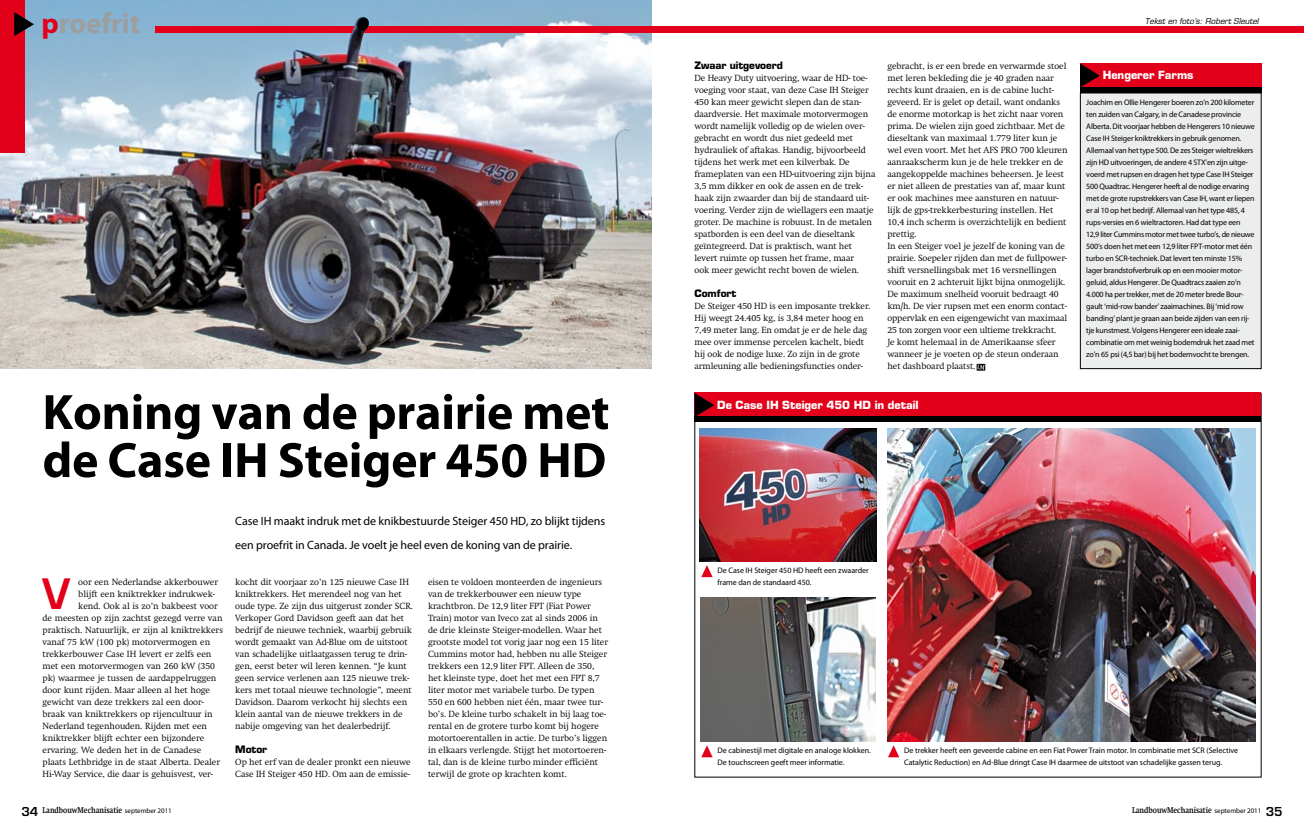
<style>
.page{position:relative;width:1304px;height:837px;background:#fff}
.page>*{position:absolute;margin:0;border:0;box-sizing:border-box;transform-origin:0 0}
.t1{font:700 50px/48px "Myriad Pro";letter-spacing:-.005em;color:#000}
.t2{font:600 40.8px "Eurostile LT Std";color:#e2001a}
.t3{font:700 29px "Myriad Pro";letter-spacing:-.005em;color:#9c9e9f}
.t4{font:12px/24px "Myriad Pro";letter-spacing:-.005em;color:#000}
.t5{font:700 11px "Eurostile LT Std";letter-spacing:-.005em;color:#fff}
.t6{font:700 10px "Eurostile LT Std";letter-spacing:-.005em;color:#000}
.t7{font:300 8.8px/12px "Swift";letter-spacing:-.005em;color:#000}
.t8{font:700 8.4px "Swift";letter-spacing:-.005em;color:#000;scale:.83 1}
.t9{font:8px/12px "Myriad Pro";letter-spacing:-.02em;color:#000}
.t10{font:italic 8px "Eurostile LT Std";color:#000}
.s1{color:#e2001a}
.s2{font-family:"Eurostile LT Std";font-weight:600;font-size:12px}
.s3{font-family:"Myriad Pro";font-weight:400;font-size:7px}
</style>
<div class="page">
<img style="left:0;top:0;width:652px;height:369px">
<div style="left:0;top:0;width:24px;height:153px;background:#e2001a"></div>
<div style="left:156px;top:27px;width:496px;height:6px;background:#e2001a"></div>
<svg style="left:14px;top:12px;width:20px;height:24px"></svg>
<div style="left:652px;top:27px;width:652px;height:6px;background:#e2001a"></div>
<img style="left:699px;top:428px;width:178px;height:133px">
<img style="left:887px;top:428px;width:369px;height:313px">
<svg style="left:888px;top:745px;width:11px;height:12px"></svg>
<svg style="left:701px;top:745px;width:12px;height:12px"></svg>
<svg style="left:701px;top:565px;width:12px;height:12px"></svg>
<img style="left:700px;top:597px;width:176px;height:144px">
<svg style="left:977px;top:364px;width:8px;height:5px"></svg>
<div style="left:1080px;top:87px;width:181px;height:6px;background:#000"></div>
<div style="left:1080px;top:63px;width:181px;height:24px;background:#e2001a"></div>
<svg style="left:1080px;top:63px;width:20px;height:24px"></svg>
<div style="left:1080px;top:93px;width:181px;height:275px;background:#eceded"></div>
<div style="left:1080px;top:93px;width:181px;height:276px;border:1px solid #000"></div>
<div style="left:694px;top:393px;width:567px;height:24px;background:#e2001a"></div>
<div style="left:694px;top:416px;width:567px;height:6px;background:#000"></div>
<svg style="left:694px;top:393px;width:20px;height:23px"></svg>
<img style="left:349px;top:17px;width:21px;height:33px">
<h3 class="t3" style="left:42px;top:4px;width:100px"><span class="s1">p</span>roefrit</h3>
<h1 class="t1" style="left:43px;top:386px;width:568px">Koning van de prairie met de Case IH Steiger 450 HD</h1>
<h3 class="t4" style="left:235px;top:508px;width:371px">Case IH maakt indruk met de knikbestuurde Steiger 450 HD, zo blijkt tijdens een proefrit in Canada. Je voelt je heel even de koning van de prairie.</h3>
<h2 class="t2" style="left:43px;top:568px;width:29px">V</h2>
<p class="t7" style="left:78px;top:576px;width:141px">oor een Nederlandse akkerbouwer</p>
<p class="t7" style="left:428px;top:576px;width:182px">eisen te voldoen monteerden de ingenieurs van de trekkerbouwer een nieuw type krachtbron. De 12,9 liter FPT (Fiat Power Train) motor van Iveco zat al sinds 2006 in de drie kleinste Steiger-modellen. Waar het grootste model tot vorig jaar nog een 15 liter Cummins motor had, hebben nu alle Steiger trekkers een 12,9 liter FPT. Alleen de 350, het kleinste type, doet het met een FPT 8,7 liter motor met variabele turbo. De typen 550 en 600 hebben niet één, maar twee tur&shy;bo’s. De kleine turbo schakelt in bij laag toe&shy;rental en de grotere turbo komt bij hogere motortoerentallen in actie. De turbo’s liggen in elkaars verlengde. Stijgt het motortoeren&shy;tal, dan is de kleine turbo minder efficiënt terwijl de grote op krachten komt.</p>
<p class="t7" style="left:235px;top:576px;width:179px">kocht dit voorjaar zo’n 125 nieuwe Case IH kniktrekkers. Het merendeel nog van het oude type. Ze zijn dus uitgerust zonder SCR.<br>Verkoper Gord Davidson geeft aan dat het bedrijf de nieuwe techniek, waarbij gebruik wordt gemaakt van Ad-Blue om de uitstoot van schadelijke uitlaatgassen terug te drin&shy;gen, eerst beter wil leren kennen. “Je kunt geen service verlenen aan 125 nieuwe trek&shy;kers met totaal nieuwe technologie”, meent Davidson. Daarom verkocht hij slechts een klein aantal van de nieuwe trekkers in de nabije omgeving van het dealerbedrijf.</p>
<p class="t6" style="left:235px;top:743px;width:34px">Motor</p>
<p class="t7" style="left:235px;top:756px;width:177px">Op het erf van de dealer pronkt een nieuwe<br>Case IH Steiger 450 HD. Om aan de emissie-</p>
<p class="t7" style="left:78px;top:588px;width:138px">blijft een kniktrekker indrukwek-</p>
<p class="t7" style="left:78px;top:600px;width:141px">kend. Ook al is zo’n bakbeest voor</p>
<p class="t7" style="left:43px;top:612px;width:181px">de meesten op zijn zachtst gezegd verre van</p>
<p class="t7" style="left:43px;top:624px;width:182px">praktisch. Natuurlijk, er zijn al kniktrekkers</p>
<p class="t7" style="left:43px;top:636px;width:169px">vanaf 75 kW (100 pk) motorvermogen en</p>
<p class="t7" style="left:43px;top:648px;width:170px">trekkerbouwer Case IH levert er zelfs een</p>
<p class="t7" style="left:43px;top:660px;width:174px">met een motorvermogen van 260 kW (350</p>
<p class="t7" style="left:43px;top:672px;width:175px">pk) waarmee je tussen de aardappelruggen</p>
<p class="t7" style="left:43px;top:684px;width:169px">door kunt rijden. Maar alleen al het hoge</p>
<p class="t7" style="left:43px;top:696px;width:163px">gewicht van deze trekkers zal een door-</p>
<p class="t7" style="left:43px;top:708px;width:172px">braak van kniktrekkers op rijencultuur in</p>
<p class="t7" style="left:43px;top:720px;width:166px">Nederland tegenhouden. Rijden met een</p>
<p class="t7" style="left:43px;top:732px;width:163px">kniktrekker blijft echter een bijzondere</p>
<p class="t7" style="left:43px;top:744px;width:160px">ervaring. We deden het in de Canadese</p>
<p class="t7" style="left:43px;top:756px;width:179px">plaats Lethbridge in de staat Alberta. Dealer</p>
<p class="t7" style="left:43px;top:768px;width:172px">Hi-Way Service, die daar is gehuisvest, ver-</p>
<p class="t8" style="left:21px;top:805px;width:183px"><span class="s2">34</span> LandbouwMechanisatie <span class="s3">september 2011</span></p>
<p class="t6" style="left:694px;top:59px;width:90px">Zwaar uitgevoerd</p>
<p class="t7" style="left:694px;top:72px;width:182px">De Heavy Duty uitvoering, waar de HD- toe&shy;voeging voor staat, van deze Case IH Steiger 450 kan meer gewicht slepen dan de stan&shy;daardversie. Het maximale motorvermogen wordt namelijk volledig op de wielen over&shy;gebracht en wordt dus niet gedeeld met hydrauliek of aftakas. Handig, bijvoorbeeld tijdens het werk met een kilverbak. De frameplaten van een HD-uitvoering zijn bijna 3,5 mm dikker en ook de assen en de trek&shy;haak zijn zwaarder dan bij de standaard uit&shy;voering. Verder zijn de wiellagers een maatje groter. De machine is robuust. In de metalen spatborden is een deel van de dieseltank geïntegreerd. Dat is praktisch, want het levert ruimte op tussen het frame, maar<br>ook meer gewicht recht boven de wielen.</p>
<p class="t6" style="left:694px;top:287px;width:43px">Comfort</p>
<p class="t7" style="left:694px;top:300px;width:177px">De Steiger 450 HD is een imposante trekker.<br>Hij weegt 24.405 kg, is 3,84 meter hoog en 7,49 meter lang. En omdat je er de hele dag mee over immense percelen kachelt, biedt hij ook de nodige luxe. Zo zijn in de grote armleuning alle bedieningsfuncties onder-</p>
<p class="t7" style="left:887px;top:60px;width:182px">gebracht, is er een brede en verwarmde stoel met leren bekleding die je 40 graden naar rechts kunt draaien, en is de cabine lucht&shy;geveerd. Er is gelet op detail, want ondanks de enorme motorkap is het zicht naar voren prima. De wielen zijn goed zichtbaar. Met de dieseltank van maximaal 1.779 liter kun je wel even voort. Met het AFS PRO 700 kleuren aanraakscherm kun je de hele trekker en de aangekoppelde machines beheersen. Je leest er niet alleen de prestaties van af, maar kunt er ook machines mee aansturen en natuur&shy;lijk de gps-trekkerbesturing instellen. Het 10,4 inch scherm is overzichtelijk en bedient prettig.<br>In een Steiger voel je jezelf de koning van de prairie. Soepeler rijden dan met de fullpower&shy;shift versnellingsbak met 16 versnellingen vooruit en 2 achteruit lijkt bijna onmogelijk.<br>De maximum snelheid vooruit bedraagt 40 km/h. De vier rupsen met een enorm contact&shy;oppervlak en een eigengewicht van maximaal 25 ton zorgen voor een ultieme trekkracht.<br>Je komt helemaal in de Amerikaanse sfeer wanneer je je voeten op de steun onderaan het dashboard plaatst.</p>
<p class="t5" style="left:717px;top:398px;width:203px">De Case IH Steiger 450 HD in detail</p>
<p class="t10" style="left:1145px;top:17px;width:115px">Tekst en foto’s: Robert Sleutel</p>
<p class="t5" style="left:1103px;top:69px;width:92px">Hengerer Farms</p>
<p class="t9" style="left:1086px;top:96px;width:170px">Joachim en Ollie Hengerer boeren zo’n 200 kilometer ten zuiden van Calgary, in de Canadese provincie Alberta. Dit voorjaar hebben de Hengerers 10 nieuwe Case IH Steiger kniktrekkers in gebruik genomen.<br>Allemaal van het type 500. De zes Steiger wieltrekkers zijn HD uitvoeringen, de andere 4 STX’en zijn uitge&shy;voerd met rupsen en dragen het type Case IH Steiger 500 Quadtrac. Hengerer heeft al de nodige ervaring met de grote rupstrekkers van Case IH, want er liepen er al 10 op het bedrijf. Allemaal van het type 485, 4 rups-versies en 6 wieltractoren. Had dat type een 12,9 liter Cummins motor met twee turbo’s, de nieuwe 500’s doen het met een 12,9 liter FPT-motor met één turbo en SCR-techniek. Dat levert ten minste 15% lager brandstofverbruik op en een mooier motor&shy;geluid, aldus Hengerer. De Quadtracs zaaien zo’n 4.000 ha per trekker, met de 20 meter brede Bour&shy;gault ‘mid-row bander’ zaaimachines. Bij ‘mid row banding’ plant je graan aan beide zijden van een rij&shy;tje kunstmest. Volgens Hengerer een ideale zaai&shy;combinatie om met weinig bodemdruk het zaad met zo’n 65 psi (4,5 bar) bij het bodemvocht te brengen.</p>
<p class="t9" style="left:718px;top:564px;width:153px">De Case IH Steiger 450 HD heeft een zwaarder frame dan de standaard 450.</p>
<p class="t9" style="left:718px;top:744px;width:155px">De cabinestijl met digitale en analoge klokken.<br>De touchscreen geeft meer informatie.</p>
<p class="t9" style="left:904px;top:744px;width:335px">De trekker heeft een geveerde cabine en een Fiat Power Train motor. In combinatie met SCR (Selective<br>Catalytic Reduction) en Ad-Blue dringt Case IH daarmee de uitstoot van schadelijke gassen terug.</p>
<p class="t8" style="left:1132px;top:805px;width:183px">LandbouwMechanisatie <span class="s3">september 2011</span> <span class="s2">35</span></p>
</div>
